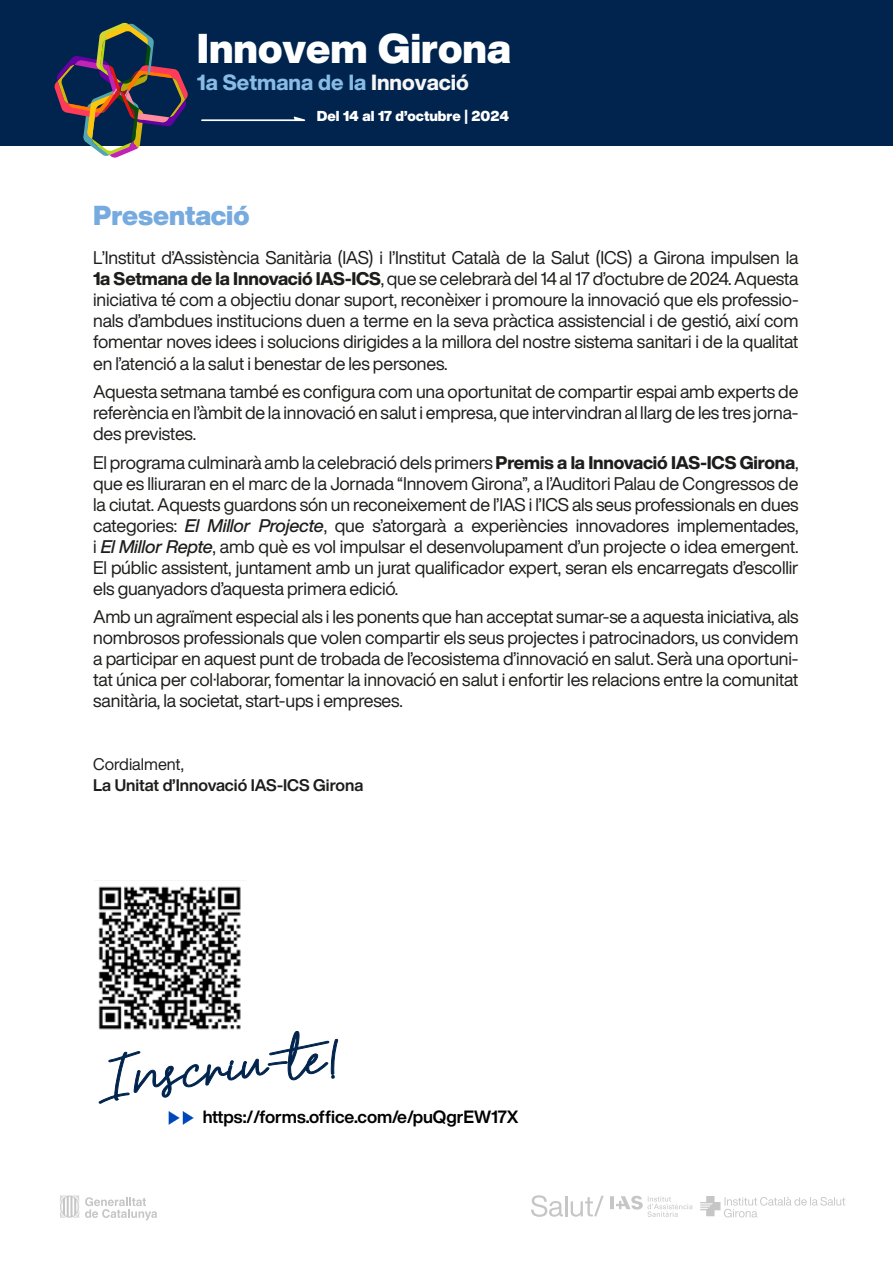
<style>
.page{position:relative;width:893px;height:1263px;background:#fff}
.page>*{position:absolute;margin:0;border:0;box-sizing:border-box;transform-origin:0 0}
.t1{font:56.25px "Hesterica";color:#00244d;scale:1.44 1}
.t2{font:900 40.95px "Helvetica Now Display";color:#fff}
.t3{font:900 27px "Helvetica Now Display";color:#77aade}
.t4{font:800 21.6px "Helvetica Now Display";color:#88bbe5}
.t5{font:18px/21px "Helvetica Now Display";letter-spacing:-.01em;color:#1d1d1b;text-align:justify}
.t6{font:700 17.4px "Helvetica Now Display";color:#000}
.t7{font:700 16.5px "Helvetica Now Display";color:#1d1d1b}
.t8{font:16.5px "Helvetica Now Display";color:#1d1d1b}
.t9{font:900 14.1px "Helvetica Now Display";color:#fff}
.s1{color:#f6f6f6}
.s2{font-weight:800}
.s3{font-family:"Helvetica Now Display Med Ita"}
</style>
<div class="page">
<div style="left:0;top:0;width:893px;height:146px;background:#00244d"></div>
<svg style="left:201px;top:117px;width:105px;height:4px"></svg>
<svg style="left:85px;top:1197px;width:72px;height:23px"></svg>
<svg style="left:60px;top:1195px;width:19px;height:23px"></svg>
<svg style="left:531px;top:1195px;width:32px;height:22px"></svg>
<hr style="left:565px;top:1196px;width:2px;height:20px;background:#c6c6c6">
<svg style="left:571px;top:1196px;width:33px;height:21px"></svg>
<svg style="left:610px;top:1196px;width:82px;height:21px"></svg>
<svg style="left:700px;top:1196px;width:145px;height:21px"></svg>
<svg style="left:98px;top:1030px;width:240px;height:95px"></svg>
<svg style="left:54px;top:23px;width:134px;height:135px"></svg>
<img style="left:98px;top:886px;width:149px;height:150px">
<h2 class="t2" style="left:197px;top:20px;width:315px">Innovem Girona</h2>
<p class="t4" style="left:197px;top:67px;width:274px">1a Setmana de la <span class="s1">Innovació</span></p>
<p class="t9" style="left:317px;top:106px;width:194px">Del 14 al 17 d’octubre | 2024</p>
<h3 class="t3" style="left:93px;top:197px;width:158px">Presentació</h3>
<p class="t5" style="left:93px;top:247px;width:707px">L’Institut d’Assistència Sanitària (IAS) i l’Institut Català de la Salut (ICS) a Girona impulsen la <span class="s2">1a Setmana de la Innovació IAS-ICS</span>, que se celebrarà del 14 al 17 d’octubre de 2024. Aquesta iniciativa té com a objectiu donar suport, reconèixer i promoure la innovació que els professio&shy;nals d’ambdues institucions duen a terme en la seva pràctica assistencial i de gestió, així com fomentar noves idees i solucions dirigides a la millora del nostre sistema sanitari i de la qualitat en l’atenció a la salut i benestar de les persones.</p>
<p class="t5" style="left:93px;top:381px;width:707px">Aquesta setmana també es configura com una oportunitat de compartir espai amb experts de referència en l’àmbit de la innovació en salut i empresa, que intervindran al llarg de les tres jorna&shy;des previstes.</p>
<p class="t5" style="left:93px;top:451px;width:707px">El programa culminarà amb la celebració dels primers <span class="s2">Premis a la Innovació IAS-ICS Girona</span>, que es lliuraran en el marc de la Jornada “Innovem Girona”, a l’Auditori Palau de Congressos de la ciutat. Aquests guardons són un reconeixement de l’IAS i l’ICS als seus professionals en dues categories: <span class="s3">El Millor Projecte</span>, que s’atorgarà a experiències innovadores implementades, i <span class="s3">El Millor Repte</span>, amb què es vol impulsar el desenvolupament d’un projecte o idea emergent.<br>El públic assistent, juntament amb un jurat qualificador expert, seran els encarregats d’escollir els guanyadors d’aquesta primera edició.</p>
<p class="t5" style="left:93px;top:606px;width:707px">Amb un agraïment especial als i les ponents que han acceptat sumar-se a aquesta iniciativa, als nombrosos professionals que volen compartir els seus projectes i patrocinadors, us convidem a participar en aquest punt de trobada de l’ecosistema d’innovació en salut. Serà una oportuni&shy;tat única per col·laborar, fomentar la innovació en salut i enfortir les relacions entre la comunitat sanitària, la societat, start-ups i empreses.</p>
<p class="t8" style="left:93px;top:753px;width:92px">Cordialment,</p>
<p class="t7" style="left:93px;top:774px;width:272px">La Unitat d’Innovació IAS-ICS Girona</p>
<h1 class="t1" style="left:104px;top:1032px;width:163px;rotate:-5deg">Inscriu-te!</h1>
<p class="t6" style="left:203px;top:1104px;width:317px">https://forms.office.com/e/puQgrEW17X</p>
</div>
